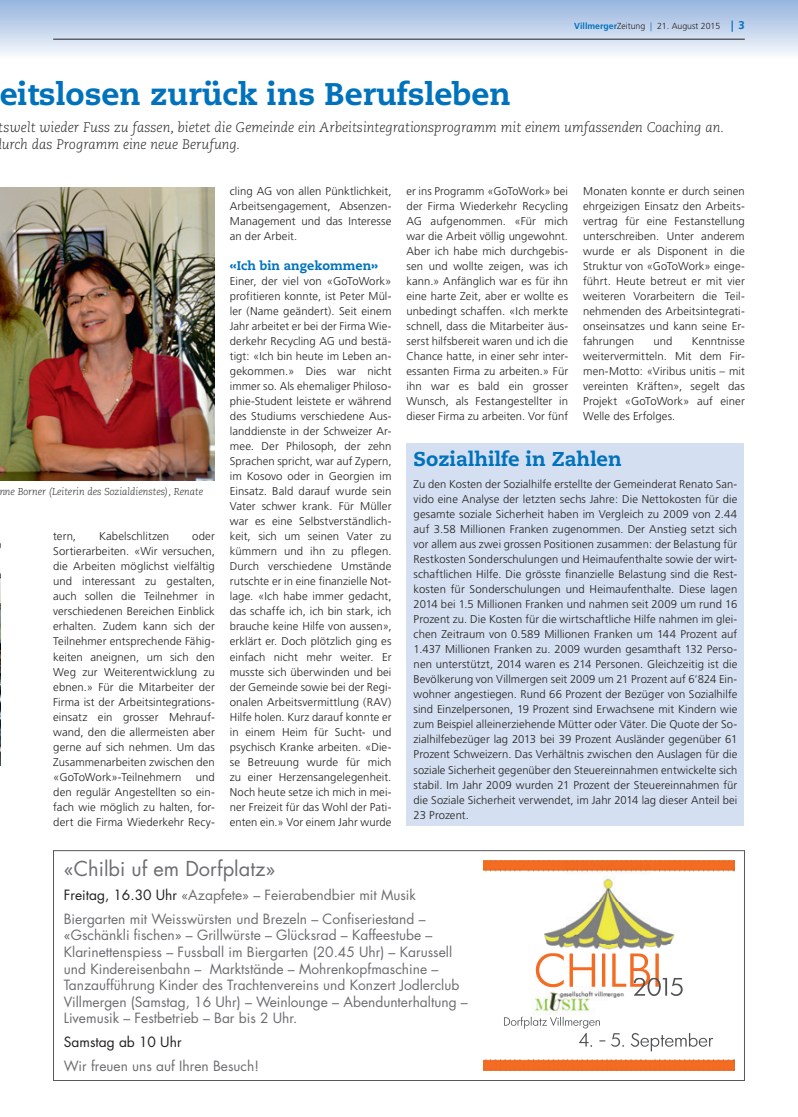
<style>
.page{position:relative;width:798px;height:1117px;background:#fff}
.page>*{position:absolute;margin:0;border:0;box-sizing:border-box;transform-origin:0 0}
.t1{font:800 31.25px "Caecilia";color:#0072bc}
.t2{font:20px "Futura";color:#6c6d70}
.t3{font:800 20px "Caecilia";color:#0072bc}
.t4{font:13.75px/16.6px "Futura";color:#6c6d70}
.t5{font:italic 300 13.75px/16.5px "Caecilia";color:#231f20}
.t6{font:13.75px "Futura";color:#231f20}
.t7{font:800 12.5px "Caecilia";color:#0072bc}
.t8{font:300 11.25px/15px "Frutiger";letter-spacing:.01em;color:#231f20;text-align:justify}
.t9{font:italic 300 10px "Caecilia";color:#231f20}
.t10{font:300 8.75px "Frutiger";color:#231f20}
.s1{font-weight:700;color:#0072bc}
.s2{color:#0072bc}
.s3{font-family:"Myriad";font-weight:700;font-size:11.25px;color:#0072bc}
.s4{font-weight:700;font-size:11.25px;color:#0072bc}
.s5{color:#231f20}
</style>
<div class="page">
<svg style="left:0;top:0;width:797px;height:55px;background:#c2d3ea"></svg>
<hr style="left:53px;top:39px;width:691px;height:1px;background:#231f20">
<img style="left:483px;top:860px;width:250px;height:209px">
<div style="left:53px;top:850px;width:691px;height:230px;border:1px solid #57585a"></div>
<img style="left:0;top:187px;width:214px;height:293px">
<img style="left:0;top:542px;width:1px;height:223px">
<div style="left:406px;top:443px;width:338px;height:382px;background:#d4e0f1"></div>
<p class="t10" style="left:574px;top:21px;width:172px"><span class="s1">Villmerger</span>Zeitung <span class="s2">|</span> 21. August 2015 <span class="s3">|</span> <span class="s4">3</span></p>
<h1 class="t1" style="left:-1px;top:75px;width:513px">eitslosen zurück ins Berufsleben</h1>
<p class="t5" style="left:-1px;top:119px;width:726px">tswelt wieder Fuss zu fassen, bietet die Gemeinde ein Arbeitsintegrationsprogramm mit einem umfassenden Coaching an. urch das Programm eine neue Berufung.</p>
<p class="t9" style="left:-1px;top:486px;width:205px">nne Borner (Leiterin des Sozialdienstes), Renate</p>
<p class="t8" style="left:53px;top:529px;width:163px;text-indent:139px">oder Sortierarbeiten. «Wir versuchen, die Arbeiten möglichst vielfältig und interessant zu gestalten, auch sollen die Teilnehmer in verschiedenen Bereichen Einblick erhalten. Zudem kann sich der Teilnehmer entsprechende Fähig&shy;keiten aneignen, um sich den Weg zur Weiterentwicklung zu ebnen.» Für die Mitarbeiter der Firma ist der Arbeitsintegrations&shy;einsatz ein grosser Mehrauf&shy;wand, den die allermeisten aber gerne auf sich nehmen. Um das Zusammenarbeiten zwischen den «GoToWork»-Teilnehmern</p>
<p class="t8" style="left:53px;top:529px;width:24px">tern,</p>
<p class="t8" style="left:99px;top:529px;width:72px">Kabelschlitzen</p>
<p class="t8" style="left:53px;top:769px;width:163px;text-indent:142px">und den regulär Angestellten so ein&shy;fach wie möglich zu halten, for&shy;dert die Firma Wiederkehr Recy-</p>
<p class="t8" style="left:230px;top:184px;width:163px">cling AG von allen Pünktlichkeit, Arbeitsengagement, Absenzen-Management und das Interesse an der Arbeit.</p>
<p class="t7" style="left:230px;top:258px;width:150px">«Ich bin angekommen»</p>
<p class="t8" style="left:230px;top:274px;width:163px">Einer, der viel von «GoToWork» profitieren konnte, ist Peter Mül&shy;ler (Name geändert). Seit einem Jahr arbeitet er bei der Firma Wie&shy;derkehr Recycling AG und bestä&shy;tigt: «Ich bin heute im Leben an&shy;gekommen.» Dies war nicht immer so. Als ehemaliger Philoso&shy;phie-Student leistete er während des Studiums verschiedene Aus&shy;landdienste in der Schweizer Ar&shy;mee. Der Philosoph, der zehn Sprachen spricht, war auf Zypern, im Kosovo oder in Georgien im Einsatz. Bald darauf wurde sein Vater schwer krank. Für Müller war es eine Selbstverständlich&shy;keit, sich um seinen Vater zu kümmern und ihn zu pflegen.<br>Durch verschiedene Umstände rutschte er in eine finanzielle Not&shy;lage. «Ich habe immer gedacht, das schaffe ich, ich bin stark, ich brauche keine Hilfe von aussen», erklärt er. Doch plötzlich ging es einfach nicht mehr weiter. Er musste sich überwinden und bei der Gemeinde sowie bei der Regi&shy;onalen Arbeitsvermittlung (RAV)<br>Hilfe holen. Kurz darauf konnte er in einem Heim für Sucht- und psychisch Kranke arbeiten. «Die&shy;se Betreuung wurde für mich zu einer Herzensangelegenheit.<br>Noch heute setze ich mich in mei&shy;ner Freizeit für das Wohl der Pati&shy;enten ein.» Vor einem Jahr wurde</p>
<p class="t8" style="left:406px;top:184px;width:163px">er ins Programm «GoToWork» bei der Firma Wiederkehr Recycling AG aufgenommen. «Für mich war die Arbeit völlig ungewohnt.<br>Aber ich habe mich durchgebis&shy;sen und wollte zeigen, was ich kann.» Anfänglich war es für ihn eine harte Zeit, aber er wollte es unbedingt schaffen. «Ich merkte schnell, dass die Mitarbeiter äus&shy;serst hilfsbereit waren und ich die Chance hatte, in einer sehr inter&shy;essanten Firma zu arbeiten.» Für ihn war es bald ein grosser Wunsch, als Festangestellter in dieser Firma zu arbeiten. Vor fünf</p>
<p class="t8" style="left:583px;top:184px;width:163px">Monaten konnte er durch seinen ehrgeizigen Einsatz den Arbeits&shy;vertrag für eine Festanstellung unterschreiben. Unter anderem wurde er als Disponent in die Struktur von «GoToWork» einge&shy;führt. Heute betreut er mit vier weiteren Vorarbeitern die Teil&shy;nehmenden des Arbeitsintegrati&shy;onseinsatzes und kann seine Er&shy;fahrungen</p>
<p class="t8" style="left:653px;top:334px;width:21px">und</p>
<p class="t8" style="left:583px;top:334px;width:163px;text-indent:109px">Kenntnisse weitervermitteln. Mit dem Fir&shy;men-Motto: «Viribus unitis – mit vereinten Kräften», segelt das Projekt «GoToWork» auf einer Welle des Erfolges.</p>
<h2 class="t3" style="left:413px;top:446px;width:210px">Sozialhilfe in Zahlen</h2>
<p class="t8" style="left:413px;top:477px;width:325px">Zu den Kosten der Sozialhilfe erstellte der Gemeinderat Renato San&shy;vido eine Analyse der letzten sechs Jahre: Die Nettokosten für die gesamte soziale Sicherheit haben im Vergleich zu 2009 von 2.44 auf 3.58 Millionen Franken zugenommen. Der Anstieg setzt sich vor allem aus zwei grossen Positionen zusammen: der Belastung für Restkosten Sonderschulungen und Heimaufenthalte sowie der wirt&shy;schaftlichen Hilfe. Die grösste finanzielle Belastung sind die Rest&shy;kosten für Sonderschulungen und Heimaufenthalte. Diese lagen 2014 bei 1.5 Millionen Franken und nahmen seit 2009 um rund 16<br>Prozent zu. Die Kosten für die wirtschaftliche Hilfe nahmen im glei&shy;chen Zeitraum von 0.589 Millionen Franken um 144 Prozent auf 1.437 Millionen Franken zu. 2009 wurden gesamthaft 132 Perso&shy;nen unterstützt, 2014 waren es 214 Personen. Gleichzeitig ist die Bevölkerung von Villmergen seit 2009 um 21 Prozent auf 6‘824 Ein&shy;wohner angestiegen. Rund 66 Prozent der Bezüger von Sozialhilfe sind Einzelpersonen, 19 Prozent sind Erwachsene mit Kindern wie zum Beispiel alleinerziehende Mütter oder Väter. Die Quote der So&shy;zialhilfebezüger lag 2013 bei 39 Prozent Ausländer gegenüber 61<br>Prozent Schweizern. Das Verhältnis zwischen den Auslagen für die soziale Sicherheit gegenüber den Steuereinnahmen entwickelte sich stabil. Im Jahr 2009 wurden 21 Prozent der Steuereinnahmen für die Soziale Sicherheit verwendet, im Jahr 2014 lag dieser Anteil bei 23 Prozent.</p>
<h2 class="t2" style="left:64px;top:856px;width:213px">«Chilbi uf em Dorfplatz»</h2>
<p class="t4" style="left:64px;top:883px;width:363px;line-height:23.6px"><span class="s5">Freitag, 16.30 Uhr</span> «Azapfete» – Feierabendbier mit Musik<br>Biergarten mit Weisswürsten und Brezeln – Confiseriestand –</p>
<p class="t4" style="left:64px;top:926px;width:405px">«Gschänkli fischen» – Grillwürste – Glücksrad – Kaffeestube – Klarinettenspiess – Fussball im Biergarten (20.45 Uhr) – Karussell und Kindereisenbahn – Marktstände – Mohrenkopfmaschine – Tanzaufführung Kinder des Trachtenvereins und Konzert Jodlerclub Villmergen (Samstag, 16 Uhr) – Weinlounge – Abendunterhaltung – Livemusik – Festbetrieb – Bar bis 2 Uhr.</p>
<p class="t6" style="left:64px;top:1032px;width:119px">Samstag ab 10 Uhr</p>
<p class="t4" style="left:64px;top:1057px;width:197px">Wir freuen uns auf Ihren Besuch!</p>
</div>
